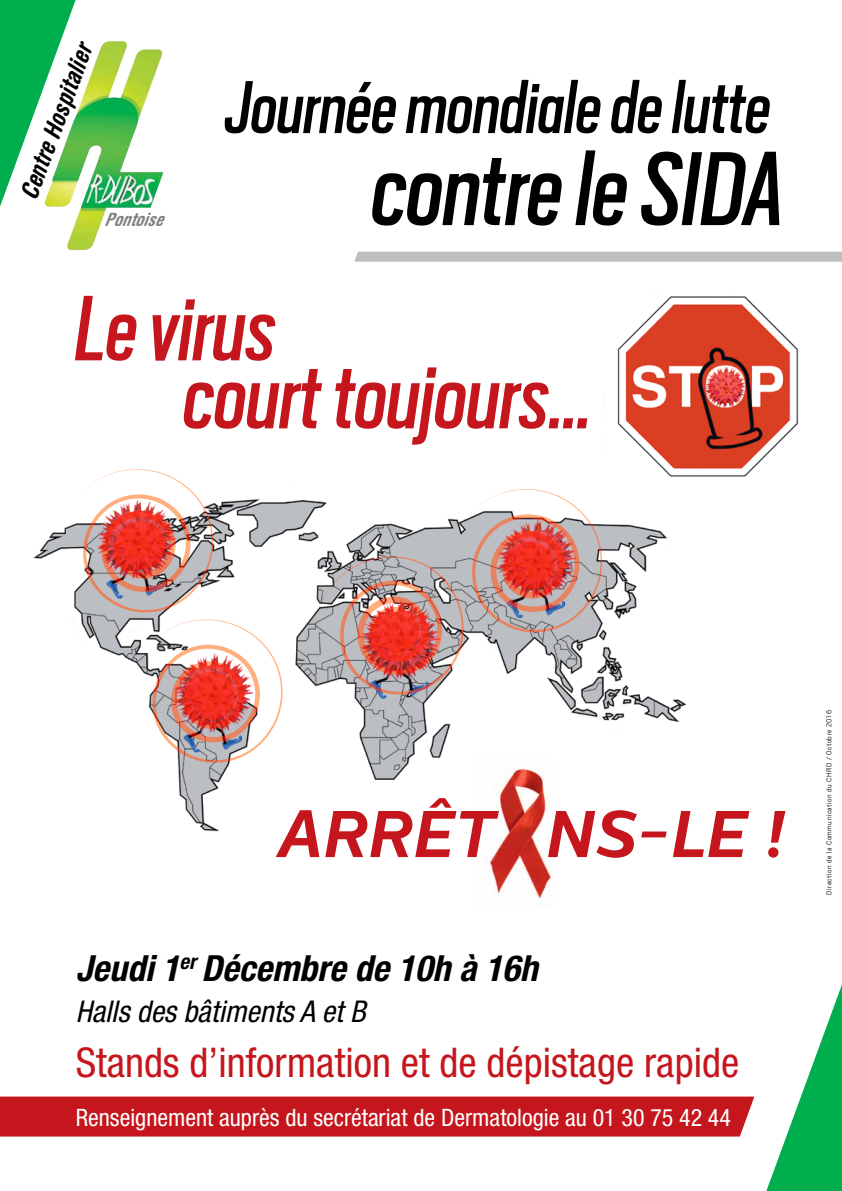
<style>
.page{position:relative;width:842px;height:1191px;background:#fff}
.page>*{position:absolute;margin:0;border:0;box-sizing:border-box;transform-origin:0 0}
.t1{font:italic 116.5px "Scout Cond";color:#000}
.t2{font:italic 103px "Scout Cond";color:#c4161c}
.t3{font:italic 83px "Scout Cond";color:#000}
.t4{font:italic 700 65.8px "Centrale Sans";color:#c4161c}
.t5{font:condensed 41px "Helvetica Neue LT Std";color:#c4161c}
.t6{font:italic 700 condensed 36px "Helvetica Neue LT Std";color:#000}
.t7{font:italic condensed 30px "Helvetica Neue LT Std";color:#000}
.t8{font:italic 700 condensed 24.4px "Helvetica Rounded";color:#000}
.t9{font:condensed 24px "Helvetica Neue LT Std";color:#fff}
.t10{font:italic 700 condensed 18.3px "Helvetica Rounded";color:#000}
.t11{font:300 8px "Scout";letter-spacing:.06em;color:#000}
</style>
<div class="page">
<img style="left:657px;top:296px;width:101px;height:13px">
<div style="left:0;top:1096px;width:754px;height:40px;background:#c4161c"></div>
<img style="left:33px;top:309px;width:766px;height:523px">
<img style="left:46px;top:41px;width:118px;height:210px">
<svg style="left:0;top:0;width:76px;height:206px"></svg>
<svg style="left:766px;top:984px;width:76px;height:207px"></svg>
<img style="left:471px;top:758px;width:84px;height:145px">
<div style="left:356px;top:252px;width:486px;height:10px;background:#bcbec0"></div>
<img style="left:314px;top:556px;width:150px;height:140px">
<img style="left:470px;top:488px;width:132px;height:146px">
<svg style="left:81px;top:469px;width:202px;height:295px"></svg>
<p class="t8" style="left:15px;top:193px;width:165px;rotate:-70deg">Centre Hospitalier</p>
<p class="t10" style="left:105px;top:208px;width:59px">Pontoise</p>
<h3 class="t3" style="left:226px;top:53px;width:547px">Journée mondiale de lutte</h3>
<h1 class="t1" style="left:373px;top:113px;width:414px">contre le SIDA</h1>
<h2 class="t2" style="left:76px;top:261px;width:203px">Le virus</h2>
<h2 class="t2" style="left:184px;top:329px;width:411px">court toujours…</h2>
<h3 class="t4" style="left:278px;top:794px;width:508px">ARRÊT NS-LE !</h3>
<h3 class="t6" style="left:76px;top:946px;width:463px">Jeudi 1<sup>er</sup> Décembre de 10h à 16h</h3>
<p class="t7" style="left:76px;top:994px;width:292px">Halls des bâtiments A et B</p>
<h3 class="t5" style="left:76px;top:1039px;width:665px">Stands d’information et de dépistage rapide</h3>
<p class="t9" style="left:76px;top:1103px;width:657px">Renseignement auprès du secrétariat de Dermatologie au 01 30 75 42 44</p>
<p class="t11" style="left:824px;top:894px;width:186px;rotate:-90deg">Direction de la Communication du CHRD / Octobre 2016</p>
</div>
